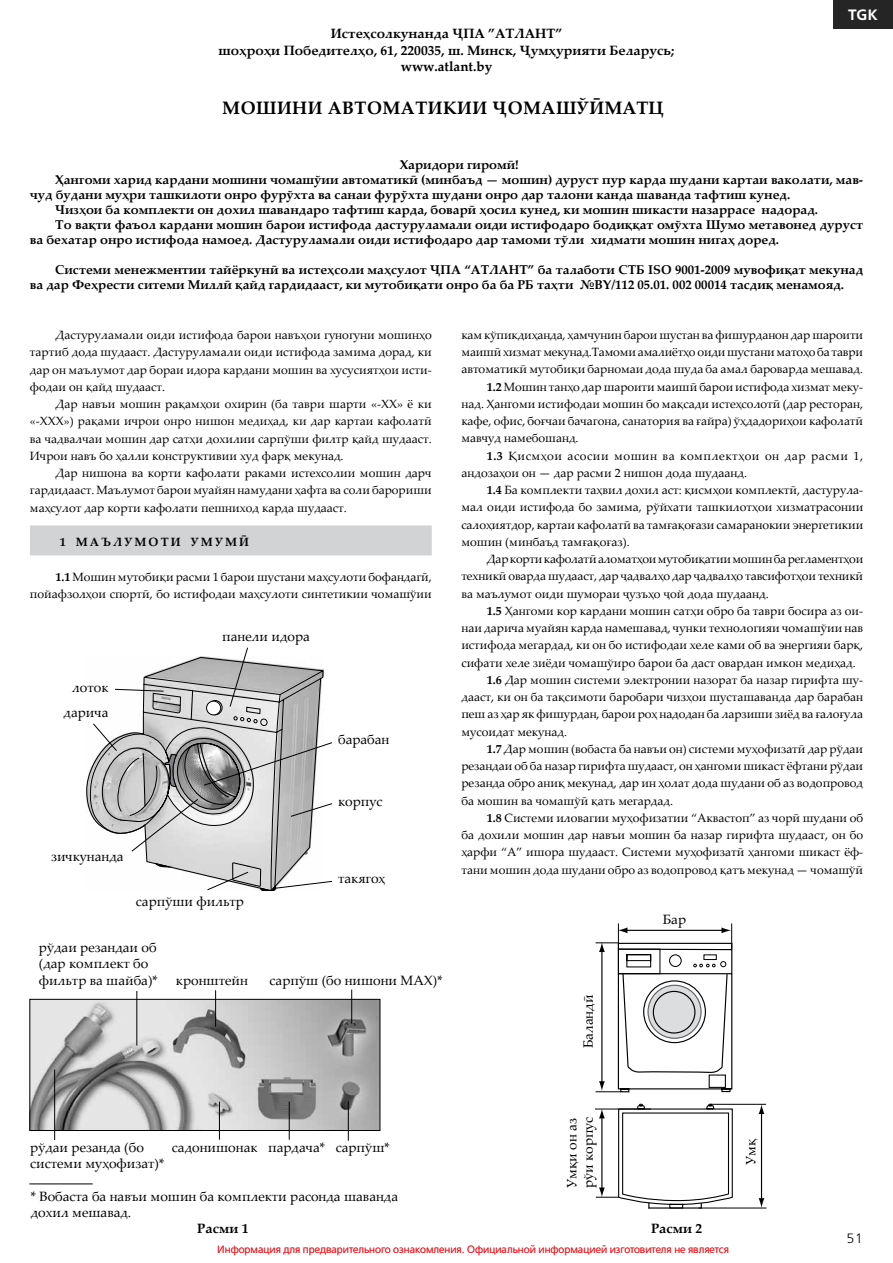
<style>
.page{position:relative;width:893px;height:1263px;background:#fff}
.page>*{position:absolute;margin:0;border:0;box-sizing:border-box;transform-origin:0 0}
.t1{font:700 18px "Palatino Linotype";letter-spacing:.025em;color:#000}
.t2{font:15px "Free Set Demi Bold C";color:#fff}
.t3{font:13.5px/16.2px "Palatino Linotype";color:#000}
.t4{font:700 13.5px/16.2px "Palatino Linotype";color:#000;text-align:center}
.t5{font:13.5px "Free Set Light C";color:#000}
.t6{font:700 12.75px/15px "Palatino Linotype";color:#000}
.t7{font:12px/17.2px "Palatino Linotype";color:#000;text-align:justify}
.t8{font:12px "Palatino Linotype";letter-spacing:-.02em;color:#000}
.t9{font:12px "Palatino Linotype";letter-spacing:.04em;color:#000}
.t10{font:700 12px "Palatino Linotype";letter-spacing:.175em;color:#000}
.t11{font:10.5px "Free Set Light C";color:#ed1d24}
.s1{font-weight:700}
</style>
<div class="page">
<div style="left:833px;top:0;width:60px;height:29px;background:#252525"></div>
<svg style="left:88px;top:647px;width:245px;height:244px"></svg>
<hr style="left:29px;top:1183px;width:64px;height:1px;background:#000">
<div style="left:30px;top:525px;width:402px;height:30px;background:#d1d3d4"></div>
<hr style="left:698px;top:1208px;width:68px;height:1px;background:#000">
<hr style="left:710px;top:1104px;width:56px;height:1px;background:#000">
<hr style="left:761px;top:1112px;width:1px;height:88px;background:#000">
<svg style="left:759px;top:1104px;width:5px;height:10px"></svg>
<svg style="left:759px;top:1198px;width:5px;height:10px"></svg>
<svg style="left:595px;top:923px;width:138px;height:286px"></svg>
<img style="left:31px;top:1001px;width:347px;height:128px">
<div style="left:29px;top:999px;width:351px;height:132px;border:1px solid #000"></div>
<hr style="left:289px;top:1102px;width:1px;height:38px;background:#000">
<hr style="left:215px;top:990px;width:1px;height:37px;background:#000">
<hr style="left:136px;top:991px;width:1px;height:54px;background:#000">
<hr style="left:351px;top:989px;width:1px;height:34px;background:#000">
<hr style="left:54px;top:1069px;width:1px;height:71px;background:#000">
<hr style="left:348px;top:1101px;width:1px;height:40px;background:#000">
<hr style="left:219px;top:1102px;width:1px;height:38px;background:#000">
<p class="t4" style="left:219px;top:25px;width:458px">Истеҳсолкунанда ҶПА ”АТЛАНТ”<br>шоҳроҳи Победителҳо, 61, 220035, ш. Минск, Ҷумҳурияти Беларусь; www.atlant.by</p>
<h1 class="t1" style="left:222px;top:95px;width:443px">МОШИНИ АВТОМАТИКИИ ҶОМАШЎӣМАТЦ</h1>
<p class="t2" style="left:848px;top:6px;width:31px">TGK</p>
<p class="t6" style="left:400px;top:157px;width:121px">Харидори гиромӣ!</p>
<p class="t6" style="left:55px;top:172px;width:809px">Ҳангоми харид кардани мошини чомашўии автоматикӣ (минбаъд — мошин) дуруст пур карда шудани картаи ваколати, мав-</p>
<p class="t6" style="left:30px;top:187px;width:762px">чуд будани муҳри ташкилоти онро фурўхта ва санаи фурўхта шудани онро дар талони канда шаванда тафтиш кунед.</p>
<p class="t6" style="left:55px;top:202px;width:764px">Чизҳои ба комплекти он дохил шавандаро тафтиш карда, боварӣ ҳосил кунед, ки мошин шикасти назаррасе надорад.</p>
<p class="t6" style="left:55px;top:217px;width:809px">То вақти фаъол кардани мошин барои истифода дастуруламали оиди истифодаро бодиққат омўхта Шумо метавонед дуруст</p>
<p class="t6" style="left:30px;top:232px;width:751px">ва бехатар онро истифода намоед. Дастуруламали оиди истифодаро дар тамоми тўли хидмати мошин нигаҳ доред.</p>
<p class="t6" style="left:55px;top:262px;width:436px">Системи менежментии тайёркунӣ ва истеҳсоли маҳсулот ҶПА “Атлант</p>
<p class="t6" style="left:30px;top:262px;width:835px;text-indent:498px">” ба талаботи СТБ ISО 9001-2009 мувофиқат мекунад ва дар Феҳрести ситеми Миллӣ қайд гардидааст, ки мутобиқати онро ба ба РБ таҳти №BY/112 05.01. 002 00014 тасдиқ менамояд.</p>
<p class="t7" style="left:30px;top:326px;width:403px;text-indent:26px">Дастуруламали оиди истифода барои навъҳои гуногуни мошинҳо тартиб дода шудааст. Дастуруламали оиди истифода замима дорад, ки дар он маълумот дар бораи идора кардани мошин ва хусусиятҳои исти&shy;фодаи он қайд шудааст.</p>
<p class="t7" style="left:30px;top:395px;width:403px;text-indent:26px">Дар навъи мошин рақамҳои охирин (ба таври шарти «-ХХ» ё ки «-ХХХ») рақами ичрои онро нишон медиҳад, ки дар картаи кафолатӣ ва чадвалчаи мошин дар сатҳи дохилии сарпўши филтр қайд шудааст.<br>Ичрои навъ бо ҳалли конструктивии худ фарқ мекунад.</p>
<p class="t7" style="left:30px;top:464px;width:403px;text-indent:26px">Дар нишона ва корти кафолати раками истехсолии мошин дарч гардидааст. Маълумот барои муайян намудани ҳафта ва соли барориши маҳсулот дар корти кафолати пешниход карда шудааст.</p>
<p class="t10" style="left:60px;top:533px;width:191px">1 МАЪЛУМОТИ УМУМӣ</p>
<p class="t7" style="left:30px;top:567px;width:403px;text-align:right"><span class="s1">1.1</span> Мошин мутобиқи расми 1 барои шустани маҳсулоти бофандагӣ, пойафзолҳои спортӣ, бо истифодаи маҳсулоти синтетикии чомашўии</p>
<p class="t3" style="left:72px;top:679px;width:38px">лоток</p>
<p class="t3" style="left:64px;top:703px;width:46px">дарича</p>
<p class="t3" style="left:222px;top:628px;width:89px">панели идора</p>
<p class="t3" style="left:51px;top:848px;width:74px">зичкунанда</p>
<p class="t3" style="left:136px;top:893px;width:110px">сарпўши фильтр</p>
<p class="t3" style="left:338px;top:731px;width:53px">барабан</p>
<p class="t3" style="left:338px;top:793px;width:46px">корпус</p>
<p class="t3" style="left:338px;top:869px;width:49px">такягоҳ</p>
<p class="t3" style="left:39px;top:939px;width:120px">рўдаи резандаи об (дар комплект бо фильтр ва шайба)*</p>
<p class="t3" style="left:176px;top:971px;width:73px">кронштейн</p>
<p class="t3" style="left:270px;top:971px;width:174px">сарпўш (бо нишони MAX)*</p>
<p class="t7" style="left:461px;top:326px;width:403px">кам кўпикдиҳанда, ҳамчунин барои шустан ва фишурданон дар шароити</p>
<p class="t7" style="left:461px;top:343px;width:403px">маишӣ хизмат мекунад.Тамоми амалиётҳо оиди шустани матоҳо ба таври</p>
<p class="t7" style="left:461px;top:360px;width:403px">автоматикӣ мутобиқи барномаи дода шуда ба амал бароварда мешавад.</p>
<p class="t7" style="left:487px;top:378px;width:378px"><span class="s1">1.2</span> Мошин танҳо дар шароити маишӣ барои истифода хизмат меку-</p>
<p class="t7" style="left:461px;top:395px;width:403px">над. Ҳангоми истифодаи мошин бо мақсади истеҳсолотӣ (дар ресторан,</p>
<p class="t7" style="left:461px;top:412px;width:403px">кафе, офис, боғчаи бачагона, санатория ва ғайра) ўҳдадориҳои кафолатӣ</p>
<p class="t7" style="left:461px;top:429px;width:119px">мавчуд намебошанд.</p>
<p class="t9" style="left:487px;top:447px;width:378px"><span class="s1">1.3</span> Қисмҳои асосии мошин ва комплектҳои он дар расми 1,</p>
<p class="t7" style="left:461px;top:464px;width:287px">андозаҳои он — дар расми 2 нишон дода шудаанд.</p>
<p class="t7" style="left:487px;top:481px;width:378px"><span class="s1">1.4</span> Ба комплекти таҳвил дохил аст: қисмҳои комплектӣ, дастурула-</p>
<p class="t7" style="left:461px;top:498px;width:403px">мал оиди истифода бо замима, рўйхати ташкилотҳои хизматрасонии</p>
<p class="t7" style="left:461px;top:515px;width:403px">салоҳиятдор, картаи кафолатӣ ва тамғақоғази самаранокии энергетикии</p>
<p class="t7" style="left:461px;top:533px;width:170px">мошин (минбаъд тамғақоғаз).</p>
<p class="t8" style="left:487px;top:551px;width:378px">Дар корти кафолатӣ аломатҳои мутобиқатии мошин ба регламентҳои</p>
<p class="t7" style="left:461px;top:567px;width:403px">техникӣ оварда шудааст, дар ҷадвалҳо дар ҷадвалҳо тавсифотҳои техникӣ</p>
<p class="t7" style="left:461px;top:584px;width:309px">ва маълумот оиди шумораи ҷузъҳо ҷой дода шудаанд.</p>
<p class="t7" style="left:487px;top:602px;width:378px"><span class="s1">1.5</span> Ҳангоми кор кардани мошин сатҳи обро ба таври босира аз ои-</p>
<p class="t7" style="left:461px;top:619px;width:403px">наи дарича муайян карда намешавад, чунки технологияи чомашўии нав</p>
<p class="t7" style="left:461px;top:636px;width:403px">истифода мегардад, ки он бо истифодаи хеле ками об ва энергияи барқ,</p>
<p class="t7" style="left:461px;top:653px;width:396px">сифати хеле зиёди чомашўиро барои ба даст овардан имкон медиҳад.</p>
<p class="t7" style="left:487px;top:671px;width:378px"><span class="s1">1.6</span> Дар мошин системи электронии назорат ба назар гирифта шу-</p>
<p class="t7" style="left:461px;top:688px;width:403px">дааст, ки он ба тақсимоти баробари чизҳои шусташаванда дар барабан</p>
<p class="t7" style="left:461px;top:705px;width:403px">пеш аз ҳар як фишурдан, барои роҳ надодан ба ларзиши зиёд ва ғалоғула</p>
<p class="t7" style="left:461px;top:722px;width:107px">мусоидат мекунад.</p>
<p class="t7" style="left:487px;top:740px;width:378px"><span class="s1">1.7</span> Дар мошин (вобаста ба навъи он) системи муҳофизатӣ дар рўдаи</p>
<p class="t7" style="left:461px;top:757px;width:403px">резандаи об ба назар гирифта шудааст, он ҳангоми шикаст ёфтани рўдаи</p>
<p class="t7" style="left:461px;top:774px;width:403px">резанда обро аниқ мекунад, дар ин ҳолат дода шудани об аз водопровод</p>
<p class="t7" style="left:461px;top:791px;width:213px">ба мошин ва чомашўӣ қать мегардад.</p>
<p class="t7" style="left:487px;top:809px;width:378px"><span class="s1">1.8</span> Системи иловагии муҳофизатии “Аквастоп” аз чорӣ шудани об</p>
<p class="t7" style="left:461px;top:826px;width:403px">ба дохили мошин дар навъи мошин ба назар гирифта шудааст, он бо</p>
<p class="t7" style="left:461px;top:843px;width:403px">ҳарфи “А” ишора шудааст. Системи муҳофизатӣ ҳангоми шикаст ёф-</p>
<p class="t7" style="left:461px;top:860px;width:403px">тани мошин дода шудани обро аз водопровод қатъ мекунад — чомашўӣ</p>
<p class="t3" style="left:579px;top:1048px;width:55px;rotate:-90deg">баландӣ</p>
<p class="t3" style="left:663px;top:911px;width:25px">бар</p>
<p class="t3" style="left:30px;top:1138px;width:115px">рўдаи резанда (бо</p>
<p class="t3" style="left:268px;top:1138px;width:58px">пардача*</p>
<p class="t3" style="left:30px;top:1154px;width:136px">системи муҳофизат)*</p>
<p class="t3" style="left:31px;top:1188px;width:369px">* Вобаста ба навъи мошин ба комплекти расонда шаванда дохил мешавад.</p>
<p class="t3" style="left:336px;top:1138px;width:55px">сарпўш*</p>
<p class="t3" style="left:172px;top:1138px;width:87px">садонишонак</p>
<p class="t3" style="left:563px;top:1188px;width:73px;rotate:-90deg">умқи он аз рўи корпус</p>
<p class="t3" style="left:742px;top:1165px;width:28px;rotate:-90deg">умқ</p>
<p class="t4" style="left:197px;top:1220px;width:53px">Расми 1</p>
<p class="t4" style="left:651px;top:1220px;width:53px">Расми 2</p>
<p class="t5" style="left:847px;top:1231px;width:18px">51</p>
<p class="t11" style="left:217px;top:1244px;width:513px">Информация для предварительного ознакомления. Официальной информацией изготовителя не является</p>
</div>
